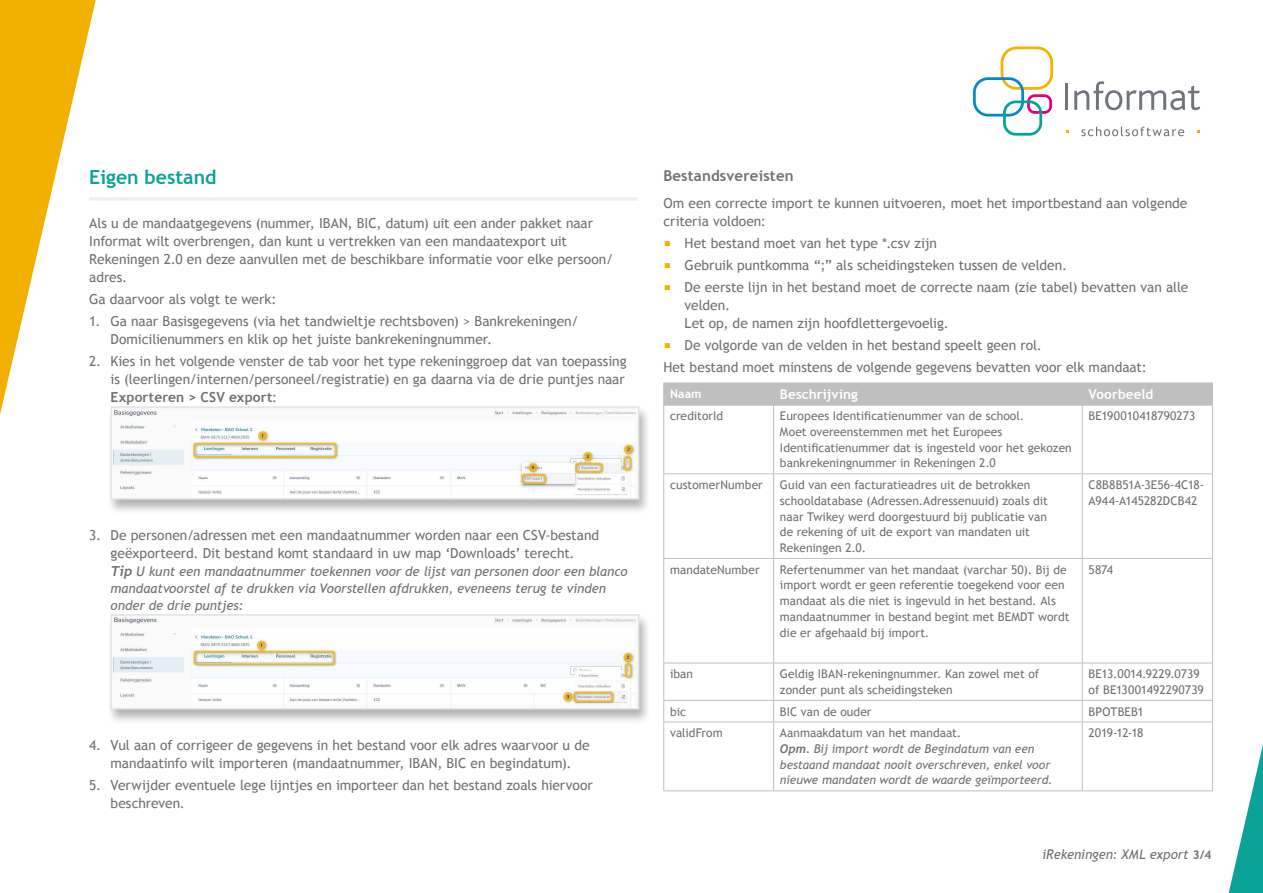
<style>
.page{position:relative;width:1263px;height:893px;background:#fff}
.page>*{position:absolute;margin:0;border:0;box-sizing:border-box;transform-origin:0 0}
.t1{font:700 19.5px "Trebuchet MS";color:#0ca297}
.t2{font:700 15px "Trebuchet MS";letter-spacing:.01em;color:#6e7171}
.t3{font:13.8px/18px "Trebuchet MS";letter-spacing:-.005em;color:#6e7171}
.t4{font:700 13.5px "Trebuchet MS";letter-spacing:.01em;color:#fff}
.t5{font:italic 13.2px/17.1px "Trebuchet MS";letter-spacing:-.005em;color:#6e7171}
.t6{font:12px/15.8px "Trebuchet MS";color:#6e7171}
.t7{font:italic 12px/15.8px "Trebuchet MS";color:#6e7171}
.t8{font:700 12px "Trebuchet MS";color:#fff}
.s1{font-weight:700}
.s2{font-family:"Trebuchet";font-weight:700;font-size:13.8px}
.s3{font-size:22.5px;color:#f2b000}
.s4{font-style:normal}
.s5{font-family:"Trebuchet";font-weight:700}
.s6{font-weight:700;font-style:normal;font-size:12px}
</style>
<div class="page">
<hr style="left:89px;top:197px;width:549px;height:4px;background:#f0eff0">
<div style="left:106px;top:405px;width:545px;height:110px;background:#000;opacity:.3"></div>
<img style="left:124px;top:409px;width:512px;height:88px">
<div style="left:111px;top:406px;width:528px;height:94px;border:2px solid #e3e4e4"></div>
<div style="left:106px;top:613px;width:545px;height:112px;background:#000;opacity:.3"></div>
<img style="left:124px;top:617px;width:512px;height:89px">
<div style="left:111px;top:614px;width:528px;height:95px;border:2px solid #e3e4e4"></div>
<div style="left:663px;top:383px;width:550px;height:23px;background:#bfbfbf"></div>
<hr style="left:663px;top:406px;width:1px;height:67px;background:#bfbfbf">
<hr style="left:773px;top:406px;width:1px;height:67px;background:#bfbfbf">
<hr style="left:1082px;top:406px;width:1px;height:67px;background:#bfbfbf">
<hr style="left:1212px;top:406px;width:1px;height:67px;background:#bfbfbf">
<hr style="left:663px;top:473px;width:110px;height:1px;background:#bfbfbf">
<hr style="left:663px;top:474px;width:1px;height:84px;background:#bfbfbf">
<hr style="left:773px;top:473px;width:309px;height:1px;background:#bfbfbf">
<hr style="left:773px;top:474px;width:1px;height:84px;background:#bfbfbf">
<hr style="left:1082px;top:473px;width:131px;height:1px;background:#bfbfbf">
<hr style="left:1082px;top:474px;width:1px;height:84px;background:#bfbfbf">
<hr style="left:1212px;top:474px;width:1px;height:84px;background:#bfbfbf">
<hr style="left:663px;top:558px;width:110px;height:1px;background:#bfbfbf">
<hr style="left:663px;top:559px;width:1px;height:104px;background:#bfbfbf">
<hr style="left:773px;top:558px;width:309px;height:1px;background:#bfbfbf">
<hr style="left:773px;top:559px;width:1px;height:104px;background:#bfbfbf">
<hr style="left:1082px;top:558px;width:131px;height:1px;background:#bfbfbf">
<hr style="left:1082px;top:559px;width:1px;height:104px;background:#bfbfbf">
<hr style="left:663px;top:663px;width:110px;height:1px;background:#bfbfbf">
<hr style="left:663px;top:663px;width:1px;height:37px;background:#bfbfbf">
<hr style="left:773px;top:663px;width:309px;height:1px;background:#bfbfbf">
<hr style="left:773px;top:663px;width:1px;height:37px;background:#bfbfbf">
<hr style="left:1082px;top:663px;width:131px;height:1px;background:#bfbfbf">
<hr style="left:1082px;top:663px;width:1px;height:37px;background:#bfbfbf">
<hr style="left:663px;top:700px;width:110px;height:1px;background:#bfbfbf">
<svg style="left:663px;top:701px;width:1px;height:21px"></svg>
<hr style="left:773px;top:700px;width:309px;height:1px;background:#bfbfbf">
<svg style="left:773px;top:701px;width:1px;height:21px"></svg>
<hr style="left:1082px;top:700px;width:131px;height:1px;background:#bfbfbf">
<svg style="left:1082px;top:701px;width:1px;height:21px"></svg>
<svg style="left:1207px;top:559px;width:56px;height:334px"></svg>
<hr style="left:663px;top:722px;width:110px;height:1px;background:#bfbfbf">
<hr style="left:663px;top:722px;width:1px;height:68px;background:#bfbfbf">
<hr style="left:773px;top:722px;width:309px;height:1px;background:#bfbfbf">
<hr style="left:773px;top:722px;width:1px;height:68px;background:#bfbfbf">
<hr style="left:1082px;top:722px;width:131px;height:1px;background:#bfbfbf">
<hr style="left:1082px;top:722px;width:1px;height:68px;background:#bfbfbf">
<hr style="left:1212px;top:722px;width:1px;height:68px;background:#bfbfbf">
<hr style="left:663px;top:790px;width:110px;height:1px;background:#bfbfbf">
<hr style="left:773px;top:790px;width:309px;height:1px;background:#bfbfbf">
<hr style="left:1082px;top:790px;width:131px;height:1px;background:#bfbfbf">
<hr style="left:1065px;top:83px;width:3px;height:27px;background:#6e757c">
<svg style="left:1074px;top:81px;width:126px;height:29px"></svg>
<svg style="left:973px;top:47px;width:80px;height:89px"></svg>
<svg style="left:1081px;top:127px;width:103px;height:9px"></svg>
<svg style="left:0;top:0;width:124px;height:725px"></svg>
<h1 class="t1" style="left:89px;top:165px;width:129px">Eigen bestand</h1>
<p class="t3" style="left:89px;top:214px;width:525px">Als u de mandaatgegevens (nummer, IBAN, BIC, datum) uit een ander pakket naar Informat wilt overbrengen, dan kunt u vertrekken van een mandaatexport uit Rekeningen 2.0 en deze aanvullen met de beschikbare informatie voor elke persoon/ adres.</p>
<p class="t3" style="left:89px;top:290px;width:189px">Ga daarvoor als volgt te werk:</p>
<p class="t3" style="left:111px;top:312px;width:470px;text-indent:-21px">1. Ga naar Basisgegevens (via het tandwieltje rechtsboven) &gt; Bankrekeningen/<br>Domicilienummers en klik op het juiste bankrekeningnummer.</p>
<p class="t3" style="left:111px;top:353px;width:518px;text-indent:-21px">2. Kies in het volgende venster de tab voor het type rekeninggroep dat van toepassing is (leerlingen/internen/personeel/registratie) en ga daarna via de drie puntjes naar<br><span class="s1">Exporteren &gt; CSV export</span>:</p>
<p class="t3" style="left:89px;top:526px;width:511px;text-align:center">3. De personen/adressen met een mandaatnummer worden naar een CSV-bestand geëxporteerd. Dit bestand komt standaard in uw map ‘Downloads’ terecht.</p>
<p class="t5" style="left:111px;top:563px;width:518px"><span class="s2">Tip</span> U kunt een mandaatnummer toekennen voor de lijst van personen door een blanco mandaatvoorstel af te drukken via Voorstellen afdrukken, eveneens terug te vinden onder de drie puntjes:</p>
<p class="t3" style="left:89px;top:736px;width:502px;text-align:center">4. Vul aan of corrigeer de gegevens in het bestand voor elk adres waarvoor u de mandaatinfo wilt importeren (mandaatnummer, IBAN, BIC en begindatum).</p>
<p class="t3" style="left:111px;top:776px;width:484px;text-indent:-21px">5. Verwijder eventuele lege lijntjes en importeer dan het bestand zoals hiervoor beschreven.</p>
<p class="t2" style="left:663px;top:166px;width:132px">Bestandsvereisten</p>
<p class="t3" style="left:663px;top:194px;width:526px">Om een correcte import te kunnen uitvoeren, moet het importbestand aan volgende criteria voldoen:</p>
<p class="t3" style="left:663px;top:234px;width:275px"><span class="s3">▪</span> Het bestand moet van het type *.csv zijn</p>
<p class="t3" style="left:663px;top:256px;width:405px"><span class="s3">▪</span> Gebruik puntkomma “;” als scheidingsteken tussen de velden.</p>
<p class="t3" style="left:685px;top:278px;width:505px;text-indent:-21px"><span class="s3">▪</span> De eerste lijn in het bestand moet de correcte naam (zie tabel) bevatten van alle velden.<br>Let op, de namen zijn hoofdlettergevoelig.</p>
<p class="t3" style="left:663px;top:334px;width:485px;line-height:22.2px"><span class="s3">▪</span> De volgorde van de velden in het bestand speelt geen rol.<br>Het bestand moet minstens de volgende gegevens bevatten voor elk mandaat:</p>
<p class="t8" style="left:670px;top:386px;width:33px">Naam</p>
<p class="t4" style="left:780px;top:386px;width:80px">Beschrijving</p>
<p class="t4" style="left:1089px;top:386px;width:66px">Voorbeeld</p>
<p class="t6" style="left:670px;top:408px;width:55px">creditorId</p>
<p class="t6" style="left:780px;top:408px;width:293px">Europees Identificatienummer van de school.<br>Moet overeenstemmen met het Europees Identificatienummer dat is ingesteld voor het gekozen bankrekeningnummer in Rekeningen 2.0</p>
<p class="t6" style="left:1088px;top:408px;width:108px">BE190010418790273</p>
<p class="t6" style="left:670px;top:477px;width:94px">customerNumber</p>
<p class="t6" style="left:780px;top:477px;width:269px">Guid van een facturatieadres uit de betrokken schooldatabase (Adressen.Adressenuuid) zoals dit naar Twikey werd doorgestuurd bij publicatie van de rekening of uit de export van mandaten uit Rekeningen 2.0.</p>
<p class="t6" style="left:1088px;top:477px;width:117px">C8B8B51A-3E56-4C18-<br>A944-A145282DCB42</p>
<p class="t6" style="left:670px;top:562px;width:91px">mandateNumber</p>
<p class="t6" style="left:780px;top:562px;width:291px">Refertenummer van het mandaat (varchar 50). Bij de import wordt er geen referentie toegekend voor een mandaat als die niet is ingevuld in het bestand. Als mandaatnummer in bestand begint met BEMDT wordt die er afgehaald bij import.</p>
<p class="t6" style="left:1088px;top:562px;width:26px">5874</p>
<p class="t6" style="left:670px;top:666px;width:25px">iban</p>
<p class="t6" style="left:780px;top:666px;width:261px">Geldig IBAN-rekeningnummer. Kan zowel met of zonder punt als scheidingsteken</p>
<p class="t6" style="left:1088px;top:666px;width:117px">BE13.0014.9229.0739 of BE13001492290739</p>
<p class="t6" style="left:670px;top:704px;width:17px">bic</p>
<p class="t6" style="left:780px;top:704px;width:93px">BIC van de ouder</p>
<p class="t6" style="left:1088px;top:704px;width:57px">BPOTBEB1</p>
<p class="t6" style="left:670px;top:725px;width:54px">validFrom</p>
<p class="t7" style="left:780px;top:725px;width:274px"><span class="s4">Aanmaakdatum van het mandaat.<br></span><span class="s5">Opm.</span> Bij import wordt de Begindatum van een bestaand mandaat nooit overschreven, enkel voor nieuwe mandaten wordt de waarde geïmporteerd.</p>
<p class="t6" style="left:1088px;top:725px;width:56px">2019-12-18</p>
<p class="t5" style="left:1042px;top:845px;width:171px">iRekeningen: XML export <span class="s6">3/4</span></p>
</div>
